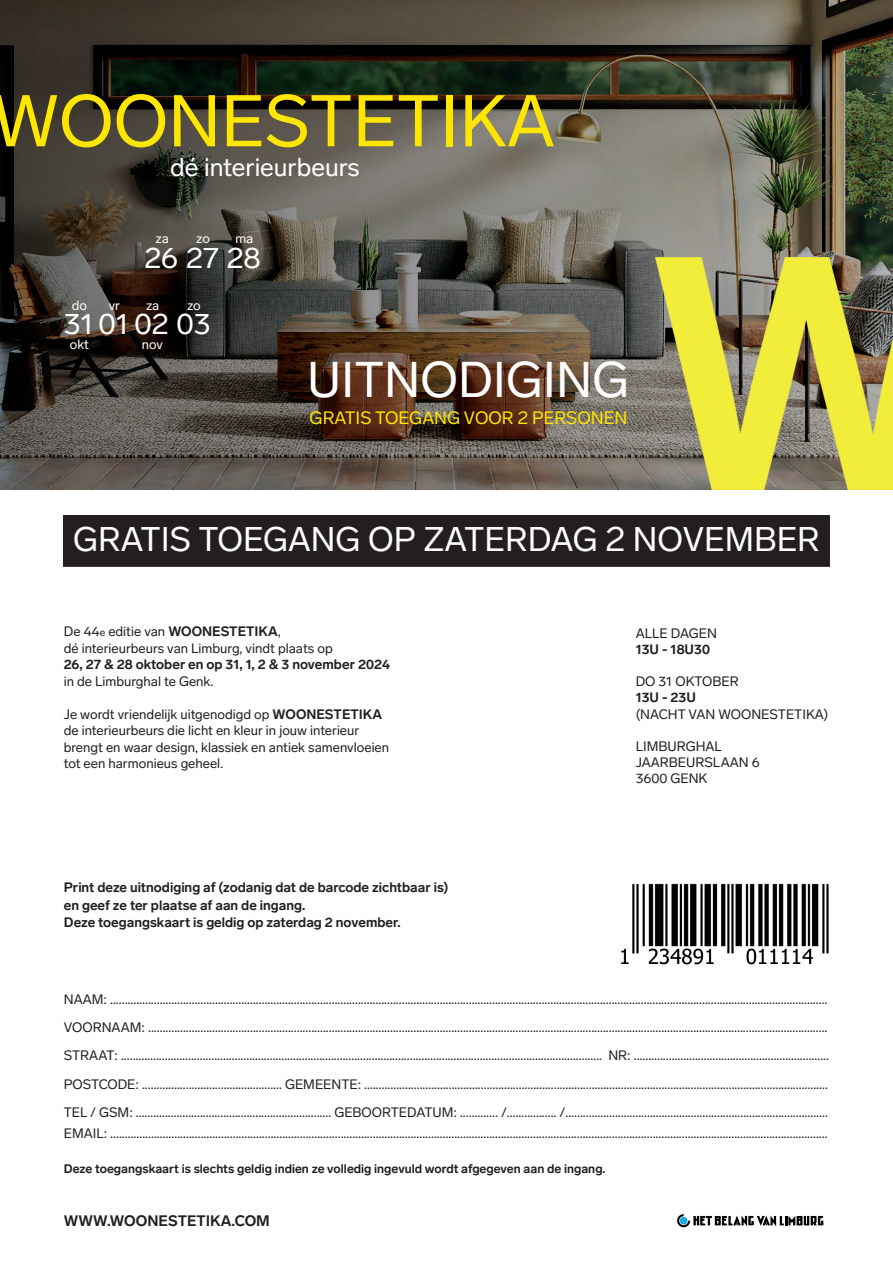
<style>
.page{position:relative;width:893px;height:1263px;background:#fff}
.page>*{position:absolute;margin:0;border:0;box-sizing:border-box;transform-origin:0 0}
.t1{font:72px "Lab Grotesque";color:#ffe601}
.t2{font:49.5px "Lab Grotesque";color:#fff}
.t3{font:33.75px "Lab Grotesque";color:#fff}
.t4{font:29.4px "Lab Grotesque";letter-spacing:-.005em;color:#fff}
.t5{font:25.5px "Lab Grotesque";color:#fff}
.t6{font:17.7px "Lab Grotesque";color:#ffe601}
.t7{font:700 15px "Lab Grotesque";color:#231f20}
.t8{font:13.5px/16.5px "Lab Grotesque";color:#231f20}
.t9{font:700 13.5px/18px "Lab Grotesque";color:#231f20}
.t10{font:13.35px "Lab Grotesque";color:#fff}
.t11{font:700 12.3px "Lab Grotesque";color:#231f20}
.s1{font-size:10.5px}
.s2{font-weight:700}
</style>
<div class="page">
<img style="left:0;top:0;width:893px;height:489px">
<div style="left:64px;top:516px;width:765px;height:50px;background:#231f20"></div>
<div style="left:63px;top:515px;width:767px;height:52px;border:2px solid #231f20"></div>
<img style="left:656px;top:258px;width:237px;height:231px">
<img style="left:621px;top:883px;width:208px;height:82px">
<svg style="left:677px;top:1214px;width:146px;height:13px"></svg>
<div style="left:680px;top:1217px;width:7px;height:7px;background:#18ace3;border-radius:50%"></div>
<h1 class="t1" style="left:-8px;top:79px;width:565px">WOONESTETIKA</h1>
<h3 class="t5" style="left:170px;top:152px;width:191px">dé interieurbeurs</h3>
<p class="t10" style="left:156px;top:231px;width:15px">za</p>
<p class="t10" style="left:196px;top:231px;width:15px">zo</p>
<p class="t10" style="left:235px;top:231px;width:19px">ma</p>
<h3 class="t4" style="left:145px;top:240px;width:118px">26 27 28</h3>
<p class="t10" style="left:72px;top:297px;width:17px">do</p>
<p class="t10" style="left:109px;top:297px;width:13px">vr</p>
<p class="t10" style="left:146px;top:297px;width:15px">za</p>
<h3 class="t4" style="left:64px;top:307px;width:148px">31 01 02 03</h3>
<p class="t10" style="left:70px;top:336px;width:21px">okt</p>
<p class="t10" style="left:187px;top:297px;width:15px">zo</p>
<p class="t10" style="left:142px;top:336px;width:23px">nov</p>
<h2 class="t2" style="left:307px;top:350px;width:324px">UITNODIGING</h2>
<h3 class="t6" style="left:310px;top:408px;width:319px">GRATIS TOEGANG VOOR 2 PERSONEN</h3>
<h3 class="t3" style="left:73px;top:519px;width:748px">GRATIS TOEGANG OP ZATERDAG 2 NOVEMBER</h3>
<p class="t8" style="left:64px;top:623px;width:270px">De 44<span class="s1">e</span> editie van <span class="s2">WOONESTETIKA</span>,<br>dé interieurbeurs van Limburg, vindt plaats op</p>
<p class="t9" style="left:64px;top:655px;width:328px">26, 27 &amp; 28 oktober en op 31, 1, 2 &amp; 3 november 2024</p>
<p class="t8" style="left:64px;top:673px;width:151px">in de Limburghal te Genk.</p>
<p class="t8" style="left:64px;top:706px;width:327px">Je wordt vriendelijk uitgenodigd op <span class="s2">WOONESTETIKA </span>de interieurbeurs die licht en kleur in jouw interieur brengt en waar design, klassiek en antiek samenvloeien tot een harmonieus geheel.</p>
<p class="t9" style="left:64px;top:879px;width:386px">Print deze uitnodiging af (zodanig dat de barcode zichtbaar is) en geef ze ter plaatse af aan de ingang.</p>
<p class="t9" style="left:64px;top:913px;width:338px">Deze toegangskaart is geldig op zaterdag 2 november.</p>
<p class="t8" style="left:636px;top:625px;width:83px">ALLE DAGEN</p>
<p class="t9" style="left:636px;top:640px;width:76px">13U - 18U30</p>
<p class="t8" style="left:636px;top:673px;width:104px">DO 31 OKTOBER</p>
<p class="t9" style="left:636px;top:689px;width:62px">13U - 23U</p>
<p class="t8" style="left:636px;top:706px;width:194px">(NACHT VAN WOONESTETIKA)</p>
<p class="t8" style="left:636px;top:738px;width:126px">LIMBURGHAL<br>JAARBEURSLAAN 6<br>3600 GENK</p>
<p class="t8" style="left:64px;top:985px;width:767px;line-height:28.2px">NAAM: ......................................................................................................................................................................................................................................................<br>VOORNAAM: .........................................................................................................................................................................................................................................<br>STRAAT: ..................................................................................................................................................................... NR: ...................................................................<br>POSTCODE: ................................................ GEMEENTE: ...............................................................................................................................................................<br>TEL / GSM: ................................................................... GEBOORTEDATUM: ............. /................. /..........................................................................................</p>
<p class="t8" style="left:64px;top:1125px;width:765px">EMAIL: ......................................................................................................................................................................................................................................................</p>
<p class="t11" style="left:64px;top:1161px;width:543px">Deze toegangskaart is slechts geldig indien ze volledig ingevuld wordt afgegeven aan de ingang.</p>
<p class="t7" style="left:64px;top:1211px;width:208px">WWW.WOONESTETIKA.COM</p>
</div>
